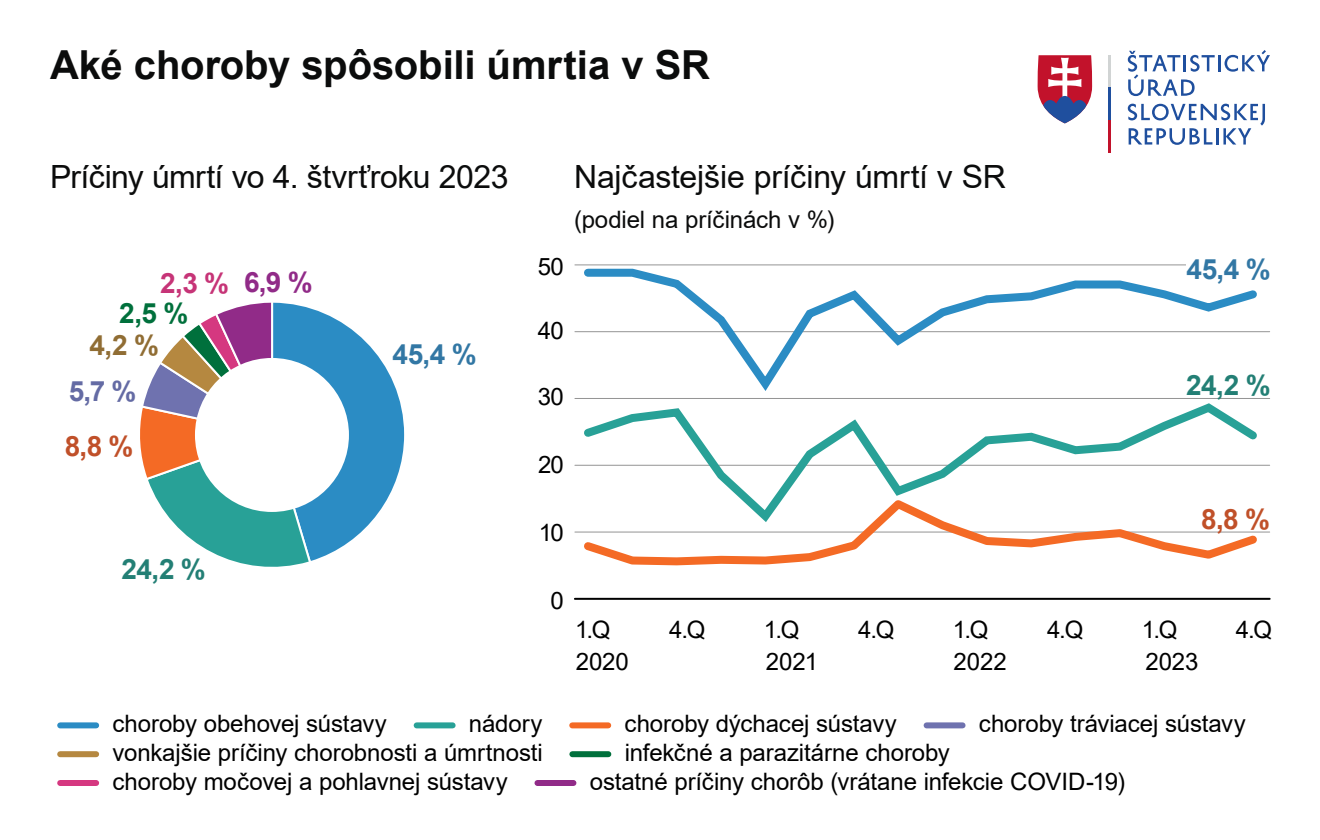
<style>
.page{position:relative;width:1320px;height:840px;background:#fff}
.page>*{position:absolute;margin:0;border:0;box-sizing:border-box;transform-origin:0 0}
.t1{font:700 40px "Arial";color:#0b0c0c}
.t2{font:32px "Arial";letter-spacing:-.015em;color:#0b0c0c}
.t3{font:700 28px "Arial";color:#237f75}
.t4{font:700 28px "Arial";color:#3277a4}
.t5{font:700 28px "Arial";color:#c05029}
.t6{font:700 28px "Arial";color:#646ba4}
.t7{font:700 28px "Arial";color:#906d34}
.t8{font:700 28px "Arial";color:#912b88}
.t9{font:700 28px "Arial";color:#00703c}
.t10{font:700 28px "Arial";color:#c63477}
.t11{font:24px/32.4px "Arial";letter-spacing:-.005em;color:#000}
.t12{font:24px "Arial";letter-spacing:-.005em;color:#0b0c0c}
</style>
<div class="page">
<svg style="left:1128px;top:50px;width:142px;height:46px"></svg>
<svg style="left:1128px;top:104px;width:137px;height:41px"></svg>
<svg style="left:1038px;top:55px;width:54px;height:68px"></svg>
<hr style="left:1109px;top:55px;width:2px;height:33px;background:#d1d4d4">
<hr style="left:1109px;top:88px;width:2px;height:32px;background:#1f4f9e">
<hr style="left:1109px;top:120px;width:2px;height:33px;background:#c2122b">
<hr style="left:575px;top:265px;width:695px;height:1px;background:#949494">
<hr style="left:575px;top:331px;width:695px;height:1px;background:#949494">
<hr style="left:575px;top:398px;width:695px;height:1px;background:#949494">
<hr style="left:575px;top:465px;width:695px;height:1px;background:#949494">
<hr style="left:575px;top:532px;width:695px;height:1px;background:#949494">
<hr style="left:575px;top:598px;width:695px;height:2px;background:#000">
<div style="left:60px;top:722px;width:36px;height:6px;background:#2b8cc4"></div>
<div style="left:417px;top:722px;width:36px;height:6px;background:#28a197"></div>
<div style="left:572px;top:722px;width:36px;height:6px;background:#f46a25"></div>
<div style="left:927px;top:722px;width:36px;height:6px;background:#6f72af"></div>
<div style="left:60px;top:751px;width:36px;height:6px;background:#b58840"></div>
<div style="left:572px;top:751px;width:36px;height:6px;background:#00703c"></div>
<div style="left:60px;top:780px;width:36px;height:6px;background:#d53880"></div>
<div style="left:537px;top:780px;width:36px;height:6px;background:#912b88"></div>
<div style="left:1186px;top:258px;width:85px;height:21px;background:#fff"></div>
<svg style="left:140px;top:302px;width:265px;height:265px"></svg>
<div style="left:195px;top:358px;width:154px;height:154px;background:#fff;border-radius:50%"></div>
<svg style="left:580px;top:265px;width:683px;height:126px"></svg>
<svg style="left:578px;top:403px;width:686px;height:92px"></svg>
<svg style="left:578px;top:495px;width:685px;height:71px"></svg>
<h1 class="t1" style="left:50px;top:37px;width:662px">Aké choroby spôsobili úmrtia v SR</h1>
<h2 class="t2" style="left:50px;top:154px;width:460px">Príčiny úmrtí vo 4. štvrťroku 2023</h2>
<h2 class="t2" style="left:574px;top:154px;width:434px">Najčastejšie príčiny úmrtí v SR</h2>
<p class="t12" style="left:574px;top:203px;width:262px">(podiel na príčinách v %)</p>
<p class="t10" style="left:160px;top:263px;width:71px">2,3 %</p>
<p class="t9" style="left:119px;top:294px;width:71px">2,5 %</p>
<p class="t7" style="left:89px;top:325px;width:71px">4,2 %</p>
<p class="t6" style="left:69px;top:371px;width:69px">5,7 %</p>
<p class="t5" style="left:65px;top:426px;width:70px">8,8 %</p>
<p class="t8" style="left:244px;top:262px;width:70px">6,9 %</p>
<p class="t3" style="left:121px;top:549px;width:86px">24,2 %</p>
<p class="t4" style="left:393px;top:334px;width:86px">45,4 %</p>
<p class="t11" style="left:538px;top:251px;width:28px">50</p>
<p class="t11" style="left:538px;top:315px;width:28px">40</p>
<p class="t11" style="left:538px;top:381px;width:28px">30</p>
<p class="t11" style="left:538px;top:449px;width:27px">20</p>
<p class="t11" style="left:539px;top:517px;width:27px">10</p>
<p class="t11" style="left:551px;top:585px;width:15px">0</p>
<p class="t4" style="left:1187px;top:249px;width:86px">45,4 %</p>
<p class="t3" style="left:1186px;top:365px;width:86px">24,2 %</p>
<p class="t5" style="left:1201px;top:499px;width:70px">8,8 %</p>
<p class="t11" style="left:575px;top:613px;width:55px">1.Q<br>2020</p>
<p class="t11" style="left:669px;top:613px;width:38px">4.Q</p>
<p class="t11" style="left:764px;top:613px;width:37px">1.Q</p>
<p class="t11" style="left:858px;top:613px;width:38px">4.Q</p>
<p class="t11" style="left:953px;top:613px;width:37px">1.Q</p>
<p class="t11" style="left:1047px;top:613px;width:38px">4.Q</p>
<p class="t11" style="left:1142px;top:613px;width:37px">1.Q</p>
<p class="t11" style="left:1236px;top:613px;width:38px">4.Q</p>
<p class="t11" style="left:954px;top:646px;width:55px">2022</p>
<p class="t11" style="left:1146px;top:646px;width:55px">2023</p>
<p class="t11" style="left:766px;top:646px;width:54px">2021</p>
<p class="t11" style="left:113px;top:708px;width:276px">choroby obehovej sústavy</p>
<p class="t11" style="left:469px;top:708px;width:75px">nádory</p>
<p class="t11" style="left:625px;top:708px;width:274px">choroby dýchacej sústavy</p>
<p class="t11" style="left:979px;top:708px;width:268px">choroby tráviacej sústavy</p>
<p class="t11" style="left:113px;top:736px;width:432px">vonkajšie príčiny chorobnosti a úmrtnosti</p>
<p class="t11" style="left:625px;top:736px;width:327px">infekčné a parazitárne choroby</p>
<p class="t11" style="left:113px;top:765px;width:397px">choroby močovej a pohlavnej sústavy</p>
<p class="t11" style="left:590px;top:765px;width:537px">ostatné príčiny chorôb (vrátane infekcie COVID-19)</p>
</div>
